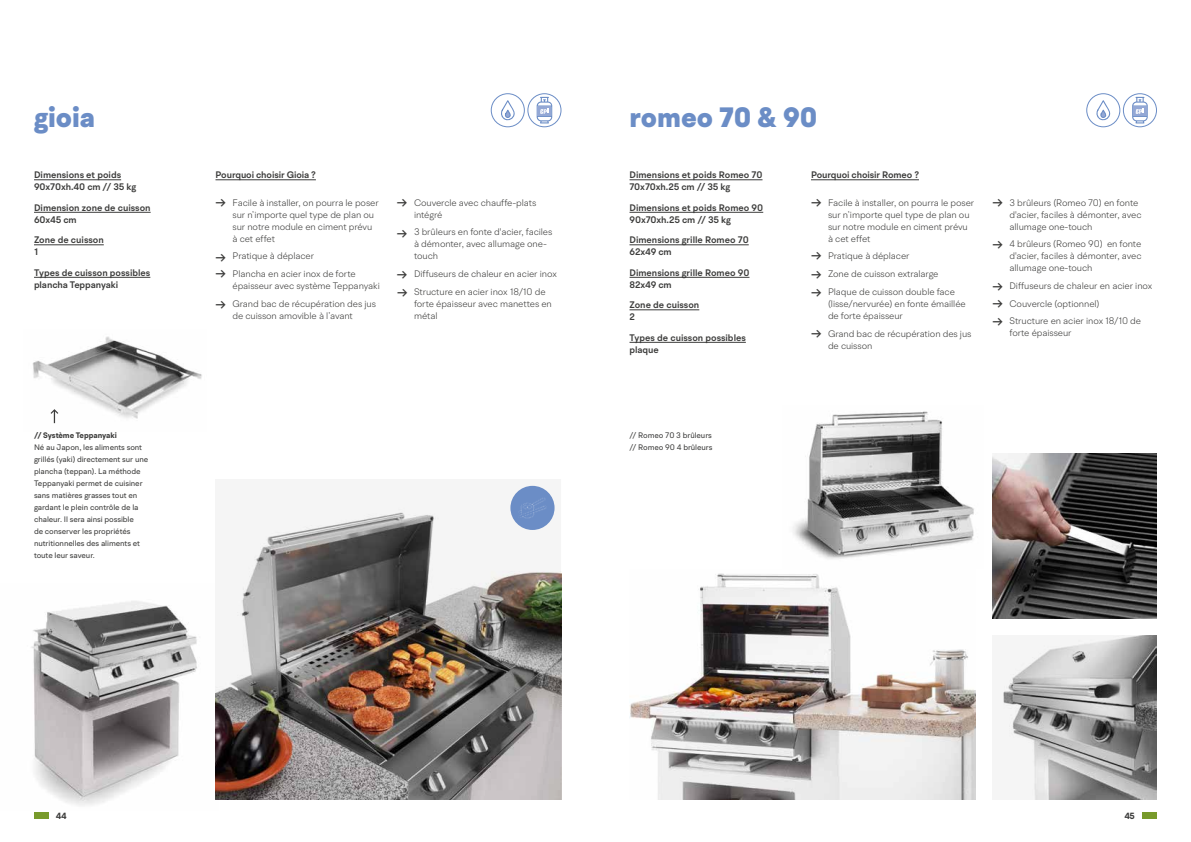
<style>
.page{position:relative;width:1191px;height:842px;background:#fff}
.page>*{position:absolute;margin:0;border:0;box-sizing:border-box;transform-origin:0 0}
.t1{font:900 28px "BR Hendrix";color:#6b8dc6}
.t2{font:15px/16.7px "BR Hendrix";color:#3c3c3b}
.t3{font:300 9.5px/12px "BR Hendrix";letter-spacing:-.01em;color:#3c3c3b}
.t4{font:600 9.5px/12px "BR Hendrix";color:#3c3c3b}
.t5{font:700 9px "BR Hendrix";color:#3c3c3b}
.t6{font:8px/12px "BR Hendrix";letter-spacing:-.01em;color:#3c3c3b}
.t7{font:700 8px "BR Hendrix";letter-spacing:-.01em;color:#3c3c3b}
</style>
<div class="page">
<img style="left:992px;top:454px;width:165px;height:164px">
<img style="left:1003px;top:635px;width:154px;height:164px">
<img style="left:793px;top:411px;width:181px;height:148px">
<img style="left:629px;top:573px;width:346px;height:226px">
<img style="left:31px;top:601px;width:187px;height:205px">
<img style="left:32px;top:336px;width:170px;height:88px">
<img style="left:215px;top:485px;width:346px;height:314px">
<div style="left:491px;top:93px;width:34px;height:34px;border:1px solid #6b8dc6;border-radius:50%"></div>
<svg style="left:501px;top:100px;width:14px;height:21px"></svg>
<div style="left:527px;top:93px;width:34px;height:34px;border:1px solid #6b8dc6;border-radius:50%"></div>
<svg style="left:536px;top:97px;width:16px;height:26px"></svg>
<div style="left:1086px;top:93px;width:34px;height:34px;border:1px solid #6b8dc6;border-radius:50%"></div>
<svg style="left:1096px;top:100px;width:14px;height:21px"></svg>
<div style="left:1123px;top:93px;width:34px;height:34px;border:1px solid #6b8dc6;border-radius:50%"></div>
<svg style="left:1132px;top:97px;width:15px;height:26px"></svg>
<div style="left:510px;top:486px;width:44px;height:44px;background:#6b8dc6;border-radius:50%"></div>
<svg style="left:520px;top:498px;width:26px;height:20px"></svg>
<hr style="left:34px;top:180px;width:87px;height:1px;background:#3c3c3b">
<hr style="left:34px;top:212px;width:117px;height:1px;background:#3c3c3b">
<hr style="left:34px;top:245px;width:70px;height:1px;background:#3c3c3b">
<hr style="left:34px;top:277px;width:116px;height:1px;background:#3c3c3b">
<hr style="left:215px;top:180px;width:101px;height:1px;background:#3c3c3b">
<svg style="left:51px;top:409px;width:7px;height:14px"></svg>
<hr style="left:629px;top:180px;width:133px;height:1px;background:#3c3c3b">
<hr style="left:629px;top:212px;width:134px;height:1px;background:#3c3c3b">
<hr style="left:629px;top:245px;width:119px;height:1px;background:#3c3c3b">
<hr style="left:629px;top:277px;width:120px;height:1px;background:#3c3c3b">
<hr style="left:629px;top:310px;width:70px;height:1px;background:#3c3c3b">
<hr style="left:629px;top:342px;width:117px;height:1px;background:#3c3c3b">
<hr style="left:811px;top:180px;width:108px;height:1px;background:#3c3c3b">
<div style="left:34px;top:812px;width:14px;height:6px;background:#789a2b"></div>
<div style="left:1142px;top:812px;width:15px;height:6px;background:#789a2b"></div>
<h1 class="t1" style="left:34px;top:100px;width:63px">gioia</h1>
<h1 class="t1" style="left:629px;top:100px;width:189px">romeo 70 &amp; 90</h1>
<p class="t4" style="left:34px;top:169px;width:104px">Dimensions et poids<br>90x70xh.40 cm // 35 kg</p>
<p class="t4" style="left:34px;top:201px;width:118px">Dimension zone de cuisson<br>60x45 cm</p>
<p class="t4" style="left:34px;top:234px;width:71px">Zone de cuisson<br>1</p>
<p class="t4" style="left:34px;top:266px;width:118px">Types de cuisson possibles plancha Teppanyaki</p>
<p class="t4" style="left:215px;top:169px;width:102px">Pourquoi choisir Gioia ?</p>
<p class="t4" style="left:629px;top:169px;width:134px">Dimensions et poids Romeo 70<br>70x70xh.25 cm // 35 kg</p>
<p class="t4" style="left:629px;top:201px;width:135px">Dimensions et poids Romeo 90<br>90x70xh.25 cm // 35 kg</p>
<p class="t4" style="left:629px;top:234px;width:121px">Dimensions grille Romeo 70<br>62x49 cm</p>
<p class="t4" style="left:629px;top:266px;width:121px">Dimensions grille Romeo 90<br>82x49 cm</p>
<p class="t4" style="left:629px;top:299px;width:71px">Zone de cuisson<br>2</p>
<p class="t4" style="left:629px;top:331px;width:118px">Types de cuisson possibles plaque</p>
<p class="t4" style="left:811px;top:169px;width:109px">Pourquoi choisir Romeo ?</p>
<h2 class="t2" style="left:215px;top:194px;width:12px">→</h2>
<h2 class="t2" style="left:397px;top:187px;width:12px;line-height:30.8px">→ →</h2>
<h2 class="t2" style="left:397px;top:266px;width:12px">→</h2>
<h2 class="t2" style="left:811px;top:194px;width:12px">→</h2>
<p class="t3" style="left:414px;top:196px;width:124px">Couvercle avec chauffe-plats intégré</p>
<p class="t3" style="left:414px;top:226px;width:140px">3 brûleurs en fonte d'acier, faciles à démonter, avec allumage one&shy;touch</p>
<p class="t3" style="left:414px;top:265px;width:144px;line-height:17.7px">Diffuseurs de chaleur en acier inox<br>Structure en acier inox 18/10 de</p>
<p class="t3" style="left:414px;top:297px;width:139px">forte épaisseur avec manettes en métal</p>
<p class="t3" style="left:232px;top:196px;width:148px">Facile à installer, on pourra le poser sur n’importe quel type de plan ou sur notre module en ciment prévu à cet effet</p>
<p class="t3" style="left:232px;top:247px;width:125px;line-height:17.7px">Pratique à déplacer<br>Plancha en acier inox de forte</p>
<p class="t3" style="left:232px;top:277px;width:149px;line-height:17.7px">épaisseur avec système Teppanyaki<br>Grand bac de récupération des jus</p>
<p class="t3" style="left:232px;top:309px;width:122px">de cuisson amovible à l’avant</p>
<p class="t3" style="left:828px;top:196px;width:148px">Facile à installer, on pourra le poser sur n’importe quel type de plan ou sur notre module en ciment prévu à cet effet</p>
<p class="t3" style="left:828px;top:247px;width:128px;line-height:17.7px">Pratique à déplacer<br>Zone de cuisson extralarge<br>Plaque de cuisson double face</p>
<p class="t3" style="left:828px;top:297px;width:139px">(lisse/nervurée) en fonte émaillée de forte épaisseur</p>
<p class="t3" style="left:828px;top:327px;width:145px">Grand bac de récupération des jus de cuisson</p>
<h2 class="t2" style="left:811px;top:246px;width:12px;line-height:18.9px">→ →</h2>
<h2 class="t2" style="left:215px;top:249px;width:12px">→ →</h2>
<h2 class="t2" style="left:215px;top:296px;width:12px">→</h2>
<h2 class="t2" style="left:397px;top:284px;width:12px">→</h2>
<h2 class="t2" style="left:811px;top:284px;width:12px">→</h2>
<h2 class="t2" style="left:811px;top:325px;width:12px">→</h2>
<h2 class="t2" style="left:992px;top:194px;width:12px">→</h2>
<h2 class="t2" style="left:992px;top:236px;width:12px">→</h2>
<h2 class="t2" style="left:992px;top:278px;width:12px">→</h2>
<p class="t3" style="left:1009px;top:196px;width:133px">3 brûleurs (Romeo 70) en fonte d'acier, faciles à démonter, avec allumage one-touch</p>
<p class="t3" style="left:1009px;top:238px;width:133px;text-align:justify">4 brûleurs (Romeo 90) en fonte d'acier, faciles à démonter, avec allumage one-touch</p>
<p class="t3" style="left:1009px;top:277px;width:144px;line-height:17.7px">Diffuseurs de chaleur en acier inox<br>Couvercle (optionnel)<br>Structure en acier inox 18/10 de</p>
<p class="t3" style="left:1009px;top:327px;width:64px">forte épaisseur</p>
<h2 class="t2" style="left:992px;top:296px;width:12px">→</h2>
<h2 class="t2" style="left:992px;top:313px;width:12px">→</h2>
<p class="t7" style="left:34px;top:430px;width:84px">// Système Teppanyaki</p>
<p class="t6" style="left:34px;top:441px;width:116px">Né au Japon, les aliments sont grillés (yaki) directement sur une plancha (teppan). La méthode<br>Teppanyaki permet de cuisiner sans matières grasses tout en gardant le plein contrôle de la chaleur. Il sera ainsi possible<br>de conserver les propriétés nutritionnelles des aliments et toute leur saveur.</p>
<p class="t6" style="left:629px;top:429px;width:84px">// Romeo 70 3 brûleurs // Romeo 90 4 brûleurs</p>
<p class="t5" style="left:56px;top:810px;width:12px">44</p>
<p class="t5" style="left:1124px;top:810px;width:12px">45</p>
</div>
